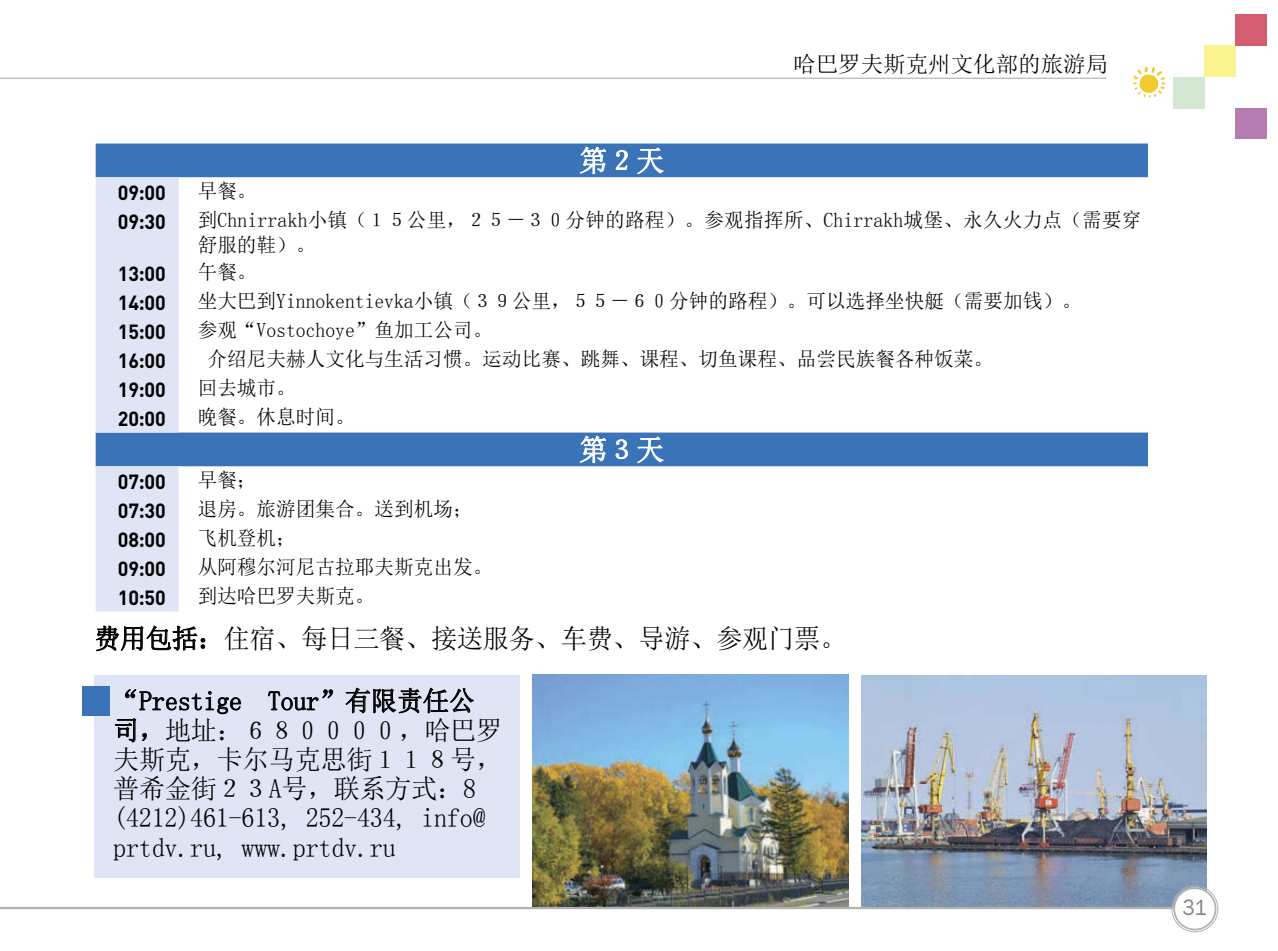
<style>
.page{position:relative;width:1278px;height:951px;background:#fff}
.page>*{position:absolute;margin:0;border:0;box-sizing:border-box;transform-origin:0 0}
.t1{font:29.25px "Sim Sun";color:#fff}
.t2{font:27px/29.2px "Sim Sun";letter-spacing:-.01em;color:#000}
.t3{font:22.5px "Sim Sun";color:#000}
.t4{font:22.5px "Franklin Gothic Book ITC";color:#858585;scale:.9 1}
.t5{font:20.25px/24.8px "Sim Sun";color:#000}
.t6{font:20.25px "Plumb Bold C";color:#000}
</style>
<div class="page">
<hr style="left:0;top:78px;width:1107px;height:1px;background:#b0b1b1">
<img style="left:533px;top:674px;width:315px;height:232px">
<img style="left:861px;top:675px;width:345px;height:231px">
<svg style="left:1133px;top:67px;width:32px;height:31px"></svg>
<hr style="left:0;top:906px;width:1179px;height:2px;background:#b0b1b1">
<div style="left:1173px;top:886px;width:43px;height:44px;background:#fff;border-radius:50%"></div>
<div style="left:1172px;top:885px;width:46px;height:46px;border:1px solid #b0b1b1;border-radius:50%"></div>
<div style="left:1173px;top:886px;width:43px;height:44px;border:2px solid #b0b1b1;border-radius:50%"></div>
<div style="left:1204px;top:46px;width:31px;height:31px;background:#faf38f"></div>
<div style="left:1173px;top:77px;width:31px;height:31px;background:#d3e7d3"></div>
<div style="left:1235px;top:14px;width:32px;height:32px;background:#d35d71"></div>
<div style="left:1235px;top:108px;width:32px;height:31px;background:#b47cb1"></div>
<svg style="left:96px;top:143px;width:1052px;height:323px"></svg>
<svg style="left:96px;top:177px;width:83px;height:434px;background:#d2dcef"></svg>
<svg style="left:580px;top:145px;width:28px;height:30px"></svg>
<svg style="left:615px;top:149px;width:13px;height:21px"></svg>
<svg style="left:636px;top:146px;width:28px;height:29px"></svg>
<svg style="left:580px;top:434px;width:28px;height:30px"></svg>
<svg style="left:615px;top:438px;width:13px;height:21px"></svg>
<svg style="left:636px;top:435px;width:28px;height:28px"></svg>
<svg style="left:96px;top:625px;width:110px;height:26px"></svg>
<div style="left:94px;top:674px;width:426px;height:203px;background:#dfe5f4"></div>
<svg style="left:268px;top:689px;width:66px;height:21px"></svg>
<svg style="left:345px;top:687px;width:129px;height:27px"></svg>
<svg style="left:114px;top:689px;width:127px;height:54px"></svg>
<div style="left:83px;top:685px;width:27px;height:30px;background:#3b73b8"></div>
<h1 class="t1" style="left:579px;top:146px;width:87px">第２天</h1>
<p class="t3" style="left:793px;top:52px;width:316px">哈巴罗夫斯克州文化部的旅游局</p>
<p class="t6" style="left:118px;top:181px;width:50px">09:00</p>
<p class="t5" style="left:198px;top:178px;width:60px">早餐。</p>
<p class="t6" style="left:118px;top:210px;width:50px">09:30</p>
<p class="t5" style="left:198px;top:207px;width:945px">到Chnirrakh小镇（１５公里，２５－３０分钟的路程）。参观指挥所、Chirrakh城堡、永久火力点（需要穿舒服的鞋）。</p>
<p class="t6" style="left:118px;top:262px;width:50px">13:00</p>
<p class="t5" style="left:198px;top:259px;width:60px">午餐。</p>
<p class="t6" style="left:118px;top:291px;width:50px">14:00</p>
<p class="t5" style="left:198px;top:288px;width:885px">坐大巴到Yinnokentievka小镇（３９公里，５５－６０分钟的路程）。可以选择坐快艇（需要加钱）。</p>
<p class="t6" style="left:118px;top:320px;width:50px">15:00</p>
<p class="t5" style="left:198px;top:317px;width:296px">参观“Vostochoye”鱼加工公司。</p>
<p class="t6" style="left:118px;top:349px;width:50px">16:00</p>
<p class="t5" style="left:208px;top:346px;width:787px">介绍尼夫赫人文化与生活习惯。运动比赛、跳舞、课程、切鱼课程、品尝民族餐各种饭菜。</p>
<p class="t6" style="left:118px;top:378px;width:50px">19:00</p>
<p class="t5" style="left:198px;top:375px;width:100px">回去城市。</p>
<p class="t6" style="left:118px;top:407px;width:50px">20:00</p>
<p class="t5" style="left:198px;top:404px;width:159px">晚餐。休息时间。</p>
<h1 class="t1" style="left:579px;top:434px;width:87px">第３天</h1>
<p class="t6" style="left:118px;top:470px;width:50px">07:00</p>
<p class="t5" style="left:198px;top:467px;width:60px">早餐；</p>
<p class="t6" style="left:118px;top:499px;width:50px">07:30</p>
<p class="t5" style="left:198px;top:496px;width:276px">退房。旅游团集合。送到机场；</p>
<p class="t6" style="left:118px;top:528px;width:50px">08:00</p>
<p class="t5" style="left:198px;top:525px;width:100px">飞机登机；</p>
<p class="t6" style="left:118px;top:557px;width:50px">09:00</p>
<p class="t5" style="left:198px;top:554px;width:296px">从阿穆尔河尼古拉耶夫斯克出发。</p>
<p class="t6" style="left:118px;top:586px;width:50px">10:50</p>
<p class="t5" style="left:198px;top:583px;width:178px">到达哈巴罗夫斯克。</p>
<h2 class="t2" style="left:94px;top:623px;width:754px">费用包括：住宿、每日三餐、接送服务、车费、导游、参观门票。</h2>
<h2 class="t2" style="left:113px;top:685px;width:391px">“Prestige　Tour”有限责任公司，地址：６８００００，哈巴罗夫斯克，卡尔马克思街１１８号，普希金街２３A号，联系方式：8 (4212)461-613, 252-434, info@ prtdv.ru, www.prtdv.ru</h2>
<p class="t4" style="left:1183px;top:892px;width:29px">31</p>
</div>
